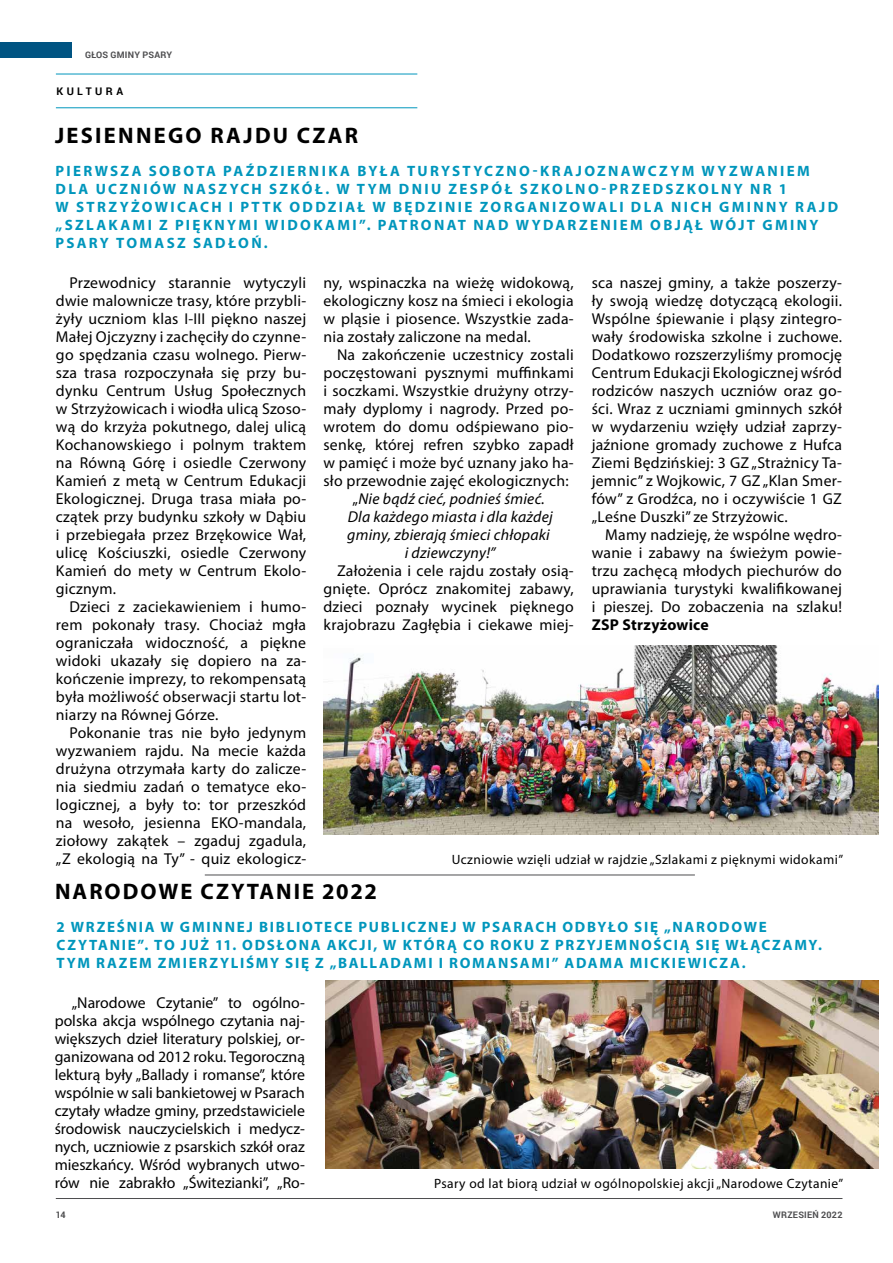
<style>
.page{position:relative;width:893px;height:1263px;background:#fff}
.page>*{position:absolute;margin:0;border:0;box-sizing:border-box;transform-origin:0 0}
.Headline{font:700 22.5px "Myriad Pro";letter-spacing:.095em;color:#000}
.Details{font:15.75px/18px "Myriad Pro";letter-spacing:.015em;color:#000;text-align:justify}
.Details-2{font:italic 15.75px/18px "Myriad Pro";letter-spacing:.015em;color:#000;text-align:center}
.Fourth_tittle{font:700 15px/18px "Myriad Pro";letter-spacing:.145em;color:#0096bc}
.Fourth_tittle-2{font:700 15px/18px "Myriad Pro";letter-spacing:.115em;color:#0096bc}
.Details-3{font:13.5px "Myriad Pro";letter-spacing:.03em;color:#000}
.Info_Text_7{font:700 10.5px "Roboto";letter-spacing:.33em;color:#000}
.t1{font:700 9px "Roboto";letter-spacing:.025em;color:#4d4d4f}
.s1{font-style:normal}
.s2{font-weight:700}
</style>
<div class="page">
<hr style="left:56px;top:74px;width:361px;height:1px;background:#0096bc">
<hr style="left:56px;top:107px;width:361px;height:1px;background:#0096bc">
<img style="left:324px;top:645px;width:554px;height:190px">
<img style="left:325px;top:980px;width:554px;height:188px">
<hr style="left:205px;top:875px;width:490px;height:1px;background:#4d4d4f">
<hr style="left:56px;top:1198px;width:786px;height:1px;background:#4d4d4f">
<div style="left:0;top:43px;width:72px;height:15px;background:#005482"></div>
<p class="t1" style="left:85px;top:48px;width:89px">GŁOS GMINY PSARY</p>
<p class="Info_Text_7" style="left:56px;top:84px;width:68px">KULTURA</p>
<p class="Headline" style="left:55px;top:121px;width:305px">JESIENNEGO RAJDU CZAR</p>
<p class="Fourth_tittle" style="left:56px;top:162px;width:784px">PIERWSZA SOBOTA PAŹDZIERNIKA BYŁA TURYSTYCZNO-KRAJOZNAWCZYM WYZWANIEM DLA UCZNIÓW NASZYCH SZKÓŁ. W TYM DNIU ZESPÓŁ SZKOLNO-PRZEDSZKOLNY NR 1<br>W STRZYŻOWICACH I PTTK ODDZIAŁ W BĘDZINIE ZORGANIZOWALI DLA NICH GMINNY RAJD „SZLAKAMI Z PIĘKNYMI WIDOKAMI”. PATRONAT NAD WYDARZENIEM OBJĄŁ WÓJT GMINY PSARY TOMASZ SADŁOŃ.</p>
<p class="Details" style="left:56px;top:273px;width:252px;text-indent:14px">Przewodnicy starannie wytyczyli dwie malownicze trasy, które przybli&shy;żyły uczniom klas I-III piękno naszej Małej Ojczyzny i zachęciły do czynne&shy;go spędzania czasu wolnego. Pierw&shy;sza trasa rozpoczynała się przy bu&shy;dynku Centrum Usług Społecznych w Strzyżowicach i wiodła ulicą Szoso&shy;wą do krzyża pokutnego, dalej ulicą Kochanowskiego i polnym traktem na Równą Górę i osiedle Czerwony Kamień z metą w Centrum Edukacji Ekologicznej. Druga trasa miała po&shy;czątek przy budynku szkoły w Dąbiu i przebiegała przez Brzękowice Wał, ulicę Kościuszki, osiedle Czerwony Kamień do mety w Centrum Ekolo&shy;gicznym.</p>
<p class="Details" style="left:56px;top:597px;width:252px;text-indent:14px">Dzieci z zaciekawieniem i humo&shy;rem pokonały trasy. Chociaż mgła ograniczała widoczność, a piękne widoki ukazały się dopiero na za&shy;kończenie imprezy, to rekompensatą była możliwość obserwacji startu lot&shy;niarzy na Równej Górze.</p>
<p class="Details" style="left:56px;top:723px;width:252px;text-indent:14px">Pokonanie tras nie było jedynym wyzwaniem rajdu. Na mecie każda drużyna otrzymała karty do zalicze&shy;nia siedmiu zadań o tematyce eko&shy;logicznej, a były to: tor przeszkód na wesoło, jesienna EKO-mandala, ziołowy zakątek – zgaduj zgadula, „Z ekologią na Ty” - quiz ekologicz-</p>
<p class="Details" style="left:323px;top:273px;width:252px">ny, wspinaczka na wieżę widokową, ekologiczny kosz na śmieci i ekologia w pląsie i piosence. Wszystkie zada&shy;nia zostały zaliczone na medal.</p>
<p class="Details" style="left:323px;top:345px;width:252px;text-indent:14px">Na zakończenie uczestnicy zostali poczęstowani pysznymi muffinkami i soczkami. Wszystkie drużyny otrzy&shy;mały dyplomy i nagrody. Przed po&shy;wrotem do domu odśpiewano pio&shy;senkę, której refren szybko zapadł w pamięć i może być uznany jako ha&shy;sło przewodnie zajęć ekologicznych:</p>
<p class="Details-2" style="left:352px;top:489px;width:194px"><span class="s1">„</span>Nie bądź cieć, podnieś śmieć.</p>
<p class="Details-2" style="left:347px;top:507px;width:207px">Dla każdego miasta i dla każdej gminy, zbierają śmieci chłopaki i dziewczyny!”</p>
<p class="Details" style="left:323px;top:561px;width:252px;text-indent:14px">Założenia i cele rajdu zostały osią&shy;gnięte. Oprócz znakomitej zabawy, dzieci poznały wycinek pięknego krajobrazu Zagłębia i ciekawe miej-</p>
<p class="Details" style="left:592px;top:273px;width:252px">sca naszej gminy, a także poszerzy&shy;ły swoją wiedzę dotyczącą ekologii.<br>Wspólne śpiewanie i pląsy zintegro&shy;wały środowiska szkolne i zuchowe.<br>Dodatkowo rozszerzyliśmy promocję Centrum Edukacji Ekologicznej wśród rodziców naszych uczniów oraz go&shy;ści. Wraz z uczniami gminnych szkół w wydarzeniu wzięły udział zaprzy&shy;jaźnione gromady zuchowe z Hufca Ziemi Będzińskiej: 3 GZ „Strażnicy Ta&shy;jemnic” z Wojkowic, 7 GZ „Klan Smer&shy;fów” z Grodźca, no i oczywiście 1 GZ „Leśne Duszki” ze Strzyżowic.</p>
<p class="Details" style="left:592px;top:525px;width:252px;text-indent:14px">Mamy nadzieję, że wspólne wędro&shy;wanie i zabawy na świeżym powie&shy;trzu zachęcą młodych piechurów do uprawiania turystyki kwalifikowanej i pieszej. Do zobaczenia na szlaku!<br><span class="s2">ZSP Strzyżowice</span></p>
<p class="Details-3" style="left:452px;top:851px;width:393px">Uczniowie wzięli udział w rajdzie „Szlakami z pięknymi widokami”</p>
<p class="Headline" style="left:55px;top:877px;width:323px">NARODOWE CZYTANIE 2022</p>
<p class="Fourth_tittle-2" style="left:57px;top:917px;width:767px">2 WRZEŚNIA W GMINNEJ BIBLIOTECE PUBLICZNEJ W PSARACH ODBYŁO SIĘ „NARODOWE<br>CZYTANIE”. TO JUŻ 11. ODSŁONA AKCJI, W KTÓRĄ CO ROKU Z PRZYJEMNOŚCIĄ SIĘ WŁĄCZAMY.<br>TYM RAZEM ZMIERZYLIŚMY SIĘ Z „BALLADAMI I ROMANSAMI” ADAMA MICKIEWICZA.</p>
<p class="Details" style="left:55px;top:993px;width:252px;text-indent:17px">„Narodowe Czytanie” to ogólno&shy;polska akcja wspólnego czytania naj&shy;większych dzieł literatury polskiej, or&shy;ganizowana od 2012 roku. Tegoroczną lekturą były „Ballady i romanse”, które wspólnie w sali bankietowej w Psarach czytały władze gminy, przedstawiciele środowisk nauczycielskich i medycz&shy;nych, uczniowie z psarskich szkół oraz mieszkańcy. Wśród wybranych utwo&shy;rów nie zabrakło „Świtezianki”, „Ro-</p>
<p class="Details-3" style="left:434px;top:1175px;width:410px">Psary od lat biorą udział w ogólnopolskiej akcji „Narodowe Czytanie”</p>
<p class="t1" style="left:56px;top:1208px;width:12px">14</p>
<p class="t1" style="left:773px;top:1208px;width:71px">WRZESIEŃ 2022</p>
</div>
